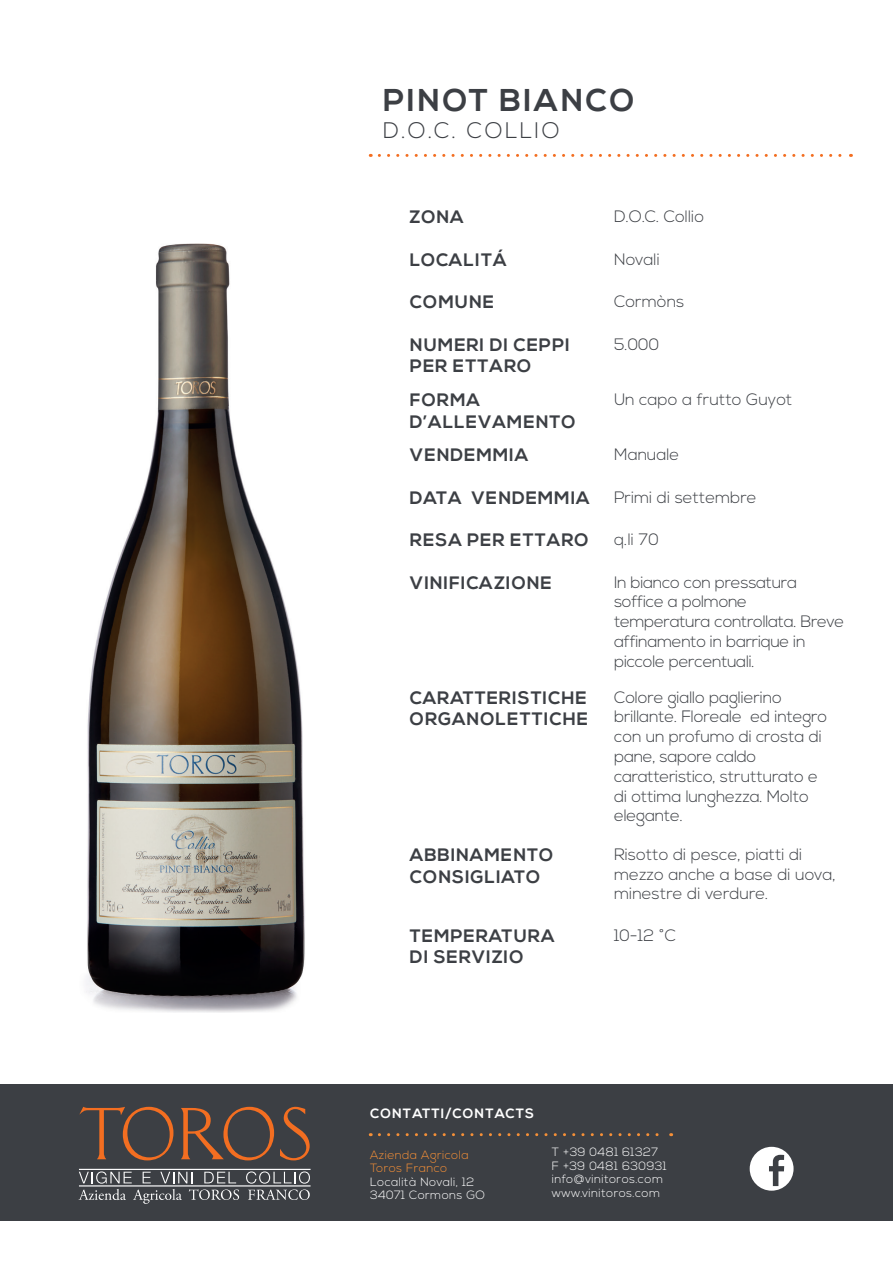
<style>
.page{position:relative;width:893px;height:1263px;background:#fff}
.page>*{position:absolute;margin:0;border:0;box-sizing:border-box;transform-origin:0 0}
.t1{font:700 31.5px "Nexa";letter-spacing:.08em;color:#3c3f44}
.t2{font:300 22.5px "Nexa";letter-spacing:.1em;color:#3c3f44}
.t3{font:700 18px/21.6px "Nexa";letter-spacing:.05em;color:#3c3f44}
.t4{font:300 16.5px/19.8px "Nexa";letter-spacing:-.01em;color:#3c3f44}
.t5{font:700 13.5px "Nexa";letter-spacing:.08em;color:#fff}
.t6{font:300 12px "Nexa";letter-spacing:.03em;color:#fff}
.t7{font:300 12px "Nexa";letter-spacing:.03em;color:#f69037}
</style>
<div class="page">
<div style="left:0;top:1084px;width:893px;height:136px;background:#3c3f44"></div>
<div style="left:750px;top:1147px;width:43px;height:44px;background:#fff;border-radius:50%"></div>
<svg style="left:769px;top:1155px;width:15px;height:31px"></svg>
<svg style="left:379px;top:1133px;width:293px;height:3px"></svg>
<svg style="left:280px;top:1107px;width:30px;height:53px"></svg>
<svg style="left:79px;top:1107px;width:94px;height:53px"></svg>
<svg style="left:181px;top:1107px;width:93px;height:53px"></svg>
<svg style="left:79px;top:1171px;width:53px;height:12px"></svg>
<svg style="left:143px;top:1172px;width:8px;height:11px"></svg>
<svg style="left:160px;top:1172px;width:33px;height:11px"></svg>
<svg style="left:204px;top:1172px;width:32px;height:11px"></svg>
<svg style="left:246px;top:1171px;width:64px;height:12px"></svg>
<svg style="left:79px;top:1189px;width:47px;height:11px"></svg>
<svg style="left:133px;top:1189px;width:49px;height:15px"></svg>
<svg style="left:189px;top:1189px;width:50px;height:11px"></svg>
<svg style="left:248px;top:1189px;width:62px;height:11px"></svg>
<hr style="left:79px;top:1169px;width:232px;height:1px;background:#fff">
<hr style="left:79px;top:1185px;width:232px;height:1px;background:#fff">
<img style="left:86px;top:243px;width:219px;height:769px">
<svg style="left:379px;top:154px;width:472px;height:3px"></svg>
<p class="t1" style="left:383px;top:82px;width:253px">PINOT BIANCO</p>
<p class="t2" style="left:383px;top:117px;width:178px">D.O.C. COLLIO</p>
<p class="t3" style="left:410px;top:207px;width:55px">ZONA</p>
<p class="t4" style="left:614px;top:207px;width:92px">D.O.C. Collio</p>
<p class="t3" style="left:410px;top:249px;width:98px">LOCALITÁ</p>
<p class="t4" style="left:614px;top:250px;width:47px">Novali</p>
<p class="t3" style="left:410px;top:292px;width:86px">COMUNE</p>
<p class="t4" style="left:614px;top:292px;width:72px">Cormòns</p>
<p class="t3" style="left:410px;top:334px;width:161px">NUMERI DI CEPPI</p>
<p class="t3" style="left:410px;top:356px;width:123px">PER ETTARO</p>
<p class="t4" style="left:614px;top:335px;width:47px">5.000</p>
<p class="t3" style="left:410px;top:390px;width:167px">FORMA<br>D’ALLEVAMENTO</p>
<p class="t4" style="left:614px;top:390px;width:180px">Un capo a frutto Guyot</p>
<p class="t3" style="left:410px;top:445px;width:120px">VENDEMMIA</p>
<p class="t4" style="left:614px;top:445px;width:67px">Manuale</p>
<p class="t3" style="left:410px;top:487px;width:181px">DATA VENDEMMIA</p>
<p class="t4" style="left:614px;top:488px;width:144px">Primi di settembre</p>
<p class="t3" style="left:410px;top:530px;width:180px">RESA PER ETTARO</p>
<p class="t4" style="left:614px;top:530px;width:46px">q.li 70</p>
<p class="t3" style="left:410px;top:572px;width:143px">VINIFICAZIONE</p>
<p class="t4" style="left:614px;top:573px;width:232px">In bianco con pressatura soffice a polmone temperatura controllata. Breve affinamento in barrique in piccole percentuali.</p>
<p class="t3" style="left:410px;top:687px;width:178px">CARATTERISTICHE</p>
<p class="t3" style="left:410px;top:709px;width:180px">ORGANOLETTICHE</p>
<p class="t4" style="left:614px;top:688px;width:215px">Colore giallo paglierino brillante. Floreale ed integro con un profumo di crosta di pane, sapore caldo caratteristico, strutturato e di ottima lunghezza. Molto elegante.</p>
<p class="t3" style="left:410px;top:845px;width:145px">ABBINAMENTO</p>
<p class="t3" style="left:410px;top:866px;width:132px">CONSIGLIATO</p>
<p class="t3" style="left:410px;top:925px;width:146px">TEMPERATURA</p>
<p class="t3" style="left:410px;top:947px;width:115px">DI SERVIZIO</p>
<p class="t4" style="left:614px;top:845px;width:223px">Risotto di pesce, piatti di mezzo anche a base di uova, minestre di verdure.</p>
<p class="t4" style="left:614px;top:926px;width:63px">10-12 °C</p>
<p class="t5" style="left:370px;top:1106px;width:165px">CONTATTI/CONTACTS</p>
<p class="t7" style="left:370px;top:1147px;width:100px">Azienda Agricola</p>
<p class="t7" style="left:370px;top:1161px;width:79px">Toros Franco</p>
<p class="t6" style="left:370px;top:1174px;width:106px">Località Novali, 12</p>
<p class="t6" style="left:370px;top:1188px;width:117px">34071 Cormons GO</p>
<p class="t6" style="left:552px;top:1145px;width:108px">T +39 0481 61327</p>
<p class="t6" style="left:552px;top:1159px;width:116px">F +39 0481 630931</p>
<p class="t6" style="left:552px;top:1172px;width:113px">info@vinitoros.com</p>
<p class="t6" style="left:552px;top:1186px;width:110px">www.vinitoros.com</p>
</div>
